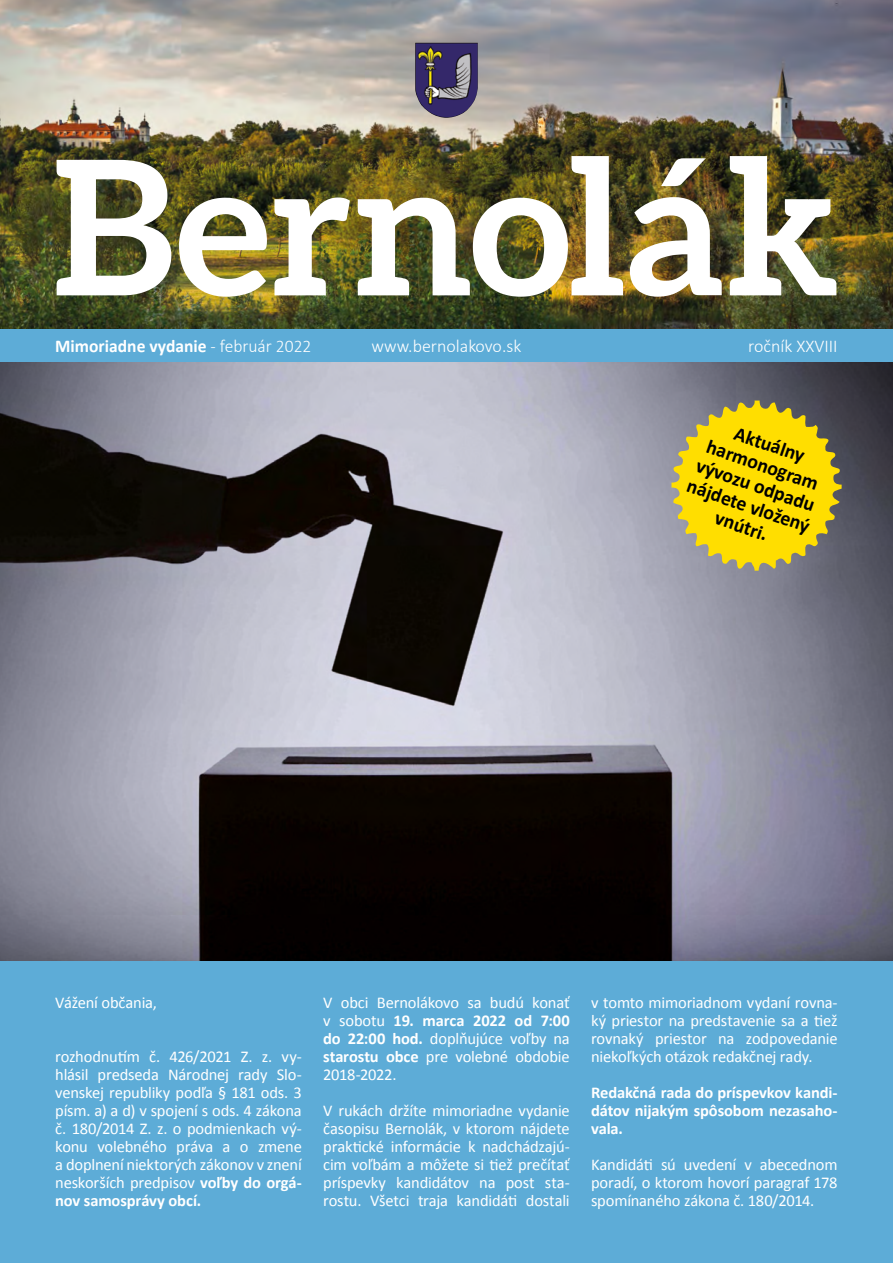
<style>
.page{position:relative;width:893px;height:1263px;background:#fff}
.page>*{position:absolute;margin:0;border:0;box-sizing:border-box;transform-origin:0 0}
.t1{font:700 187.5px "Aleo";letter-spacing:.005em;color:#fff}
.t2{font:700 20.25px/21.6px "Calibri";color:#000;text-align:center}
.t3{font:300 18px "Calibri";color:#fff}
.t4{font:700 18px "Calibri";color:#fff}
.t5{font:16.5px/18px "Calibri";letter-spacing:-.01em;color:#fff;text-align:justify}
.t6{font:700 16.5px/18px "Calibri";letter-spacing:-.01em;color:#fff;text-align:justify}
.s1{font-weight:300}
.s2{font-weight:700}
</style>
<div class="page">
<img style="left:0;top:361px;width:893px;height:601px">
<img style="left:0;top:0;width:893px;height:329px">
<div style="left:0;top:329px;width:893px;height:32px;background:#5dacd7"></div>
<img style="left:415px;top:43px;width:63px;height:75px">
<div style="left:0;top:962px;width:893px;height:301px;background:#5dacd7"></div>
<svg style="left:671px;top:401px;width:171px;height:170px;background:#d5be26"></svg>
<h1 class="t1" style="left:53px;top:120px;width:788px">Bernolák</h1>
<p class="t4" style="left:55px;top:334px;width:258px">Mimoriadne vydanie <span class="s1">- február 2022</span></p>
<p class="t3" style="left:372px;top:335px;width:151px">www.bernolakovo.sk</p>
<p class="t3" style="left:748px;top:335px;width:91px">ročník XXVIII</p>
<p class="t2" style="left:712px;top:413px;width:130px;rotate:19deg">Aktuálny harmonogram vývozu odpadu nájdete vložený vnútri.</p>
<p class="t5" style="left:55px;top:993px;width:103px">Vážení občania,</p>
<p class="t5" style="left:55px;top:1047px;width:248px">rozhodnutím č. 426/2021 Z. z. vy&shy;hlásil predseda Národnej rady Slo&shy;venskej republiky podľa § 181 ods. 3 písm. a) a d) v spojení s ods. 4 zákona č. 180/2014 Z. z. o podmienkach vý&shy;konu volebného práva a o zmene a doplnení niektorých zákonov v znení neskorších predpisov <span class="s2">voľby do orgá&shy;nov samosprávy obcí.</span></p>
<p class="t5" style="left:323px;top:993px;width:248px">V obci Bernolákovo sa budú konať v sobotu <span class="s2">19. marca 2022 od 7:00 do 22:00 hod.</span> doplňujúce voľby na <span class="s2">starostu obce</span> pre volebné obdobie 2018-2022.</p>
<p class="t5" style="left:323px;top:1101px;width:248px">V rukách držíte mimoriadne vydanie časopisu Bernolák, v ktorom nájdete praktické informácie k nadchádzajú&shy;cim voľbám a môžete si tiež prečítať príspevky kandidátov na post sta&shy;rostu. Všetci traja kandidáti dostali</p>
<p class="t5" style="left:591px;top:993px;width:248px">v tomto mimoriadnom vydaní rovna&shy;ký priestor na predstavenie sa a tiež rovnaký priestor na zodpovedanie niekoľkých otázok redakčnej rady.</p>
<p class="t6" style="left:591px;top:1083px;width:248px">Redakčná rada do príspevkov kandi&shy;dátov nijakým spôsobom nezasaho&shy;vala.</p>
<p class="t5" style="left:591px;top:1155px;width:248px">Kandidáti sú uvedení v abecednom poradí, o ktorom hovorí paragraf 178 spomínaného zákona č. 180/2014.</p>
</div>
